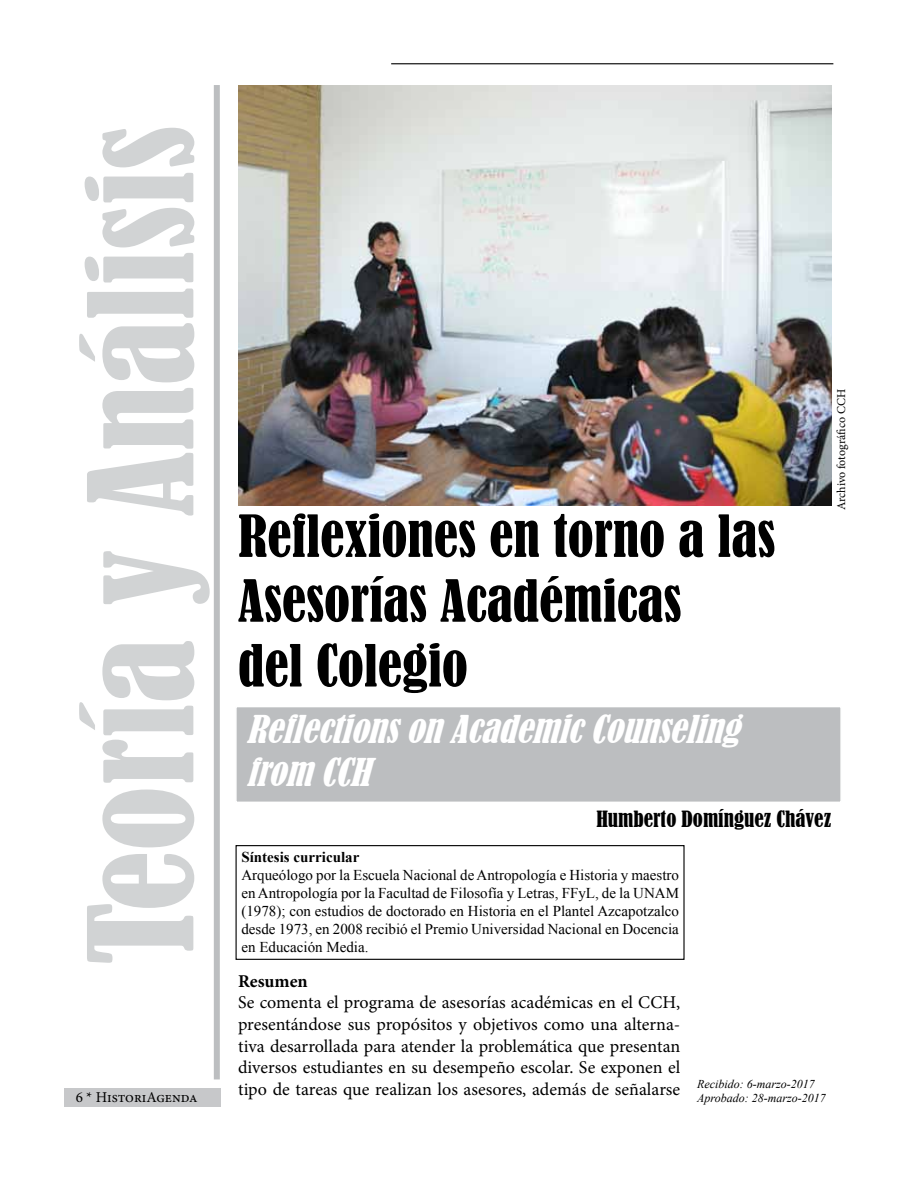
<style>
.page{position:relative;width:918px;height:1188px;background:#fff}
.page>*{position:absolute;margin:0;border:0;box-sizing:border-box;transform-origin:0 0}
.t1{font:condensed 135px "Bernard";color:#d1d3d4}
.t2{font:condensed 54px/64.8px "Bernard";color:#000}
.t3{font:italic condensed 36px/43.2px "Bernard";color:#fff}
.t4{font:condensed 21px "Bernard";color:#000}
.t5{font:18px/21.6px "Minion Pro";color:#000;text-align:justify}
.t6{font:700 18px "Minion Pro";color:#000}
.t7{font:15px/18px "Times New Roman";color:#000;text-align:justify}
.t8{font:700 15px "Times New Roman";color:#000}
.t9{font:15px "Minion Pro";letter-spacing:-.005em;color:#000}
.t10{font:italic 12px/14.4px "Times New Roman";color:#000}
.t11{font:12px "Minion Pro";color:#000}
</style>
<div class="page">
<hr style="left:391px;top:63px;width:442px;height:1px;background:#000">
<div style="left:64px;top:1089px;width:157px;height:18px;background:#c7c8ca"></div>
<div style="left:214px;top:85px;width:6px;height:994px;background:#bcbec0"></div>
<img style="left:238px;top:85px;width:594px;height:420px">
<div style="left:236px;top:845px;width:449px;height:115px;background:#fff;border:1px solid #000"></div>
<div style="left:235px;top:706px;width:607px;height:97px;background:#bcbec0;border:2px solid #fff"></div>
<h1 class="t1" style="left:63px;top:965px;width:841px;rotate:-90deg">Teoría y Análisis</h1>
<p class="t9" style="left:76px;top:1088px;width:124px">6 * HistoriAgenda</p>
<h2 class="t2" style="left:238px;top:505px;width:539px">Reflexiones en torno a las<br>Asesorías Académicas<br>del Colegio</h2>
<h3 class="t3" style="left:246px;top:708px;width:505px">ReflectionsonAcademicCounseling from CCH</h3>
<p class="t11" style="left:833px;top:510px;width:123px;rotate:-90deg">Archivo fotográfico CCH</p>
<h3 class="t4" style="left:596px;top:807px;width:236px">Humberto Domínguez Chávez</h3>
<p class="t8" style="left:241px;top:846px;width:119px">Síntesis curricular</p>
<p class="t7" style="left:241px;top:865px;width:439px">Arqueólogo por la Escuela Nacional de Antropología e Historia y maestro en Antropología por la Facultad de Filosofía y Letras, FFyL, de la UNAM (1978); con estudios de doctorado en Historia en el Plantel Azcapotzalco desde 1973, en 2008 recibió el Premio Universidad Nacional en Docencia en Educación Media.</p>
<p class="t6" style="left:238px;top:968px;width:71px">Resumen</p>
<p class="t5" style="left:238px;top:992px;width:444px">Se comenta el programa de asesorías académicas en el CCH, presentándose sus propósitos y objetivos como una alterna&shy;tiva desarrollada para atender la problemática que presentan diversos estudiantes en su desempeño escolar. Se exponen el tipo de tareas que realizan los asesores, además de señalarse</p>
<p class="t10" style="left:697px;top:1076px;width:130px">Recibido: 6-marzo-2017<br>Aprobado: 28-marzo-2017</p>
</div>
